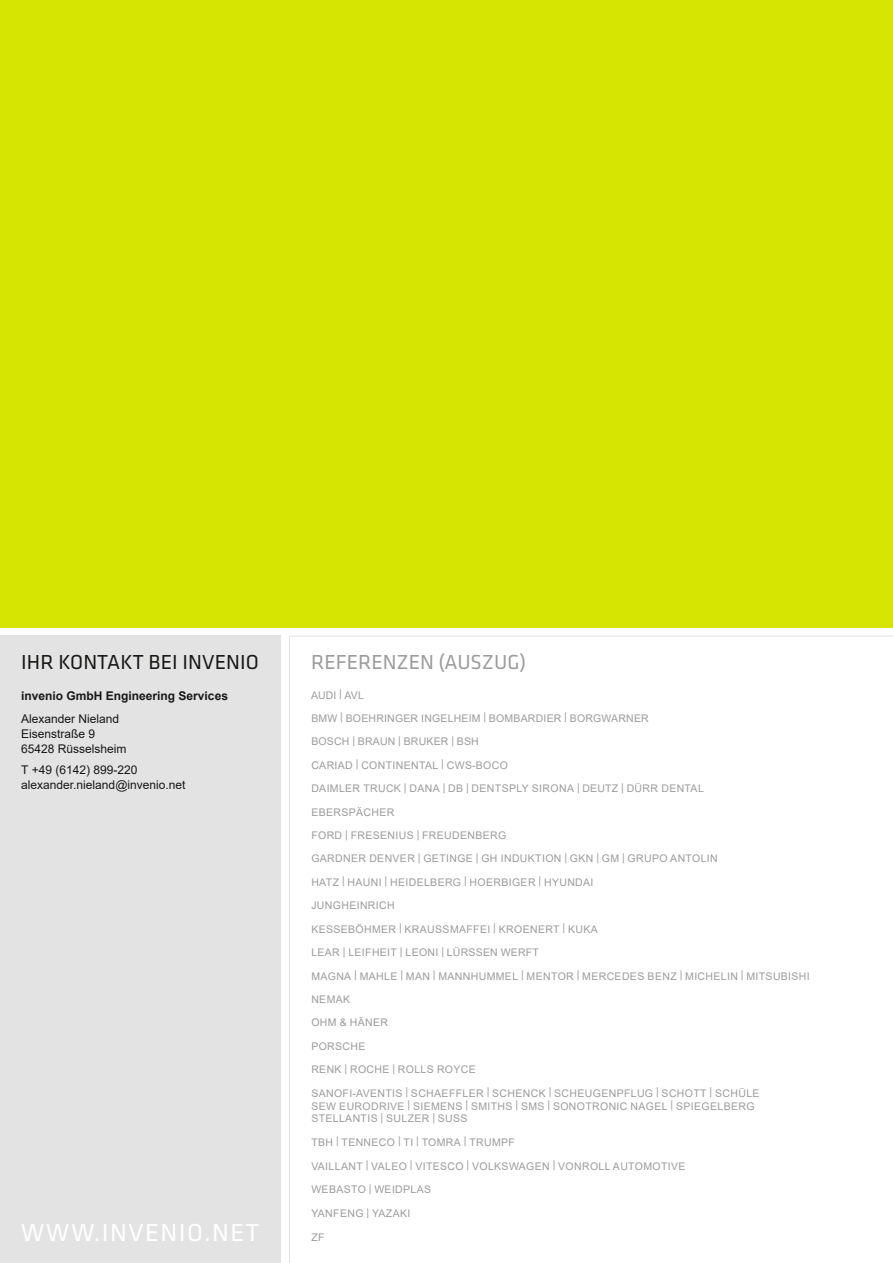
<style>
.page{position:relative;width:893px;height:1263px;background:#fff}
.page>*{position:absolute;margin:0;border:0;box-sizing:border-box;transform-origin:0 0}
.Referenzen_Überschri{font:25.5px "Klavika";letter-spacing:.06em;color:#fff}
.Referenzen_Überschri-2{font:21px "Klavika";letter-spacing:.005em;color:#181716}
.Referenzen_Überschri-3{font:21px "Klavika";color:#9c9c9d}
.Adresse{font:12px "Arial";color:#181716}
.Adresse-2{font:700 12px "Arial";color:#181716}
.Referenzen_Auflistun{font:10.5px "Arial";letter-spacing:.035em;color:#9c9c9d}
</style>
<div class="page">
<div style="left:0;top:636px;width:280px;height:627px;background:#e3e3e3"></div>
<div style="left:0;top:0;width:893px;height:627px;background:#d6e501"></div>
<p class="Referenzen_Überschri-2" style="left:21px;top:648px;width:239px">IHR KONTAKT BEI INVENIO</p>
<p class="Adresse-2" style="left:21px;top:687px;width:208px">invenio GmbH Engineering Services</p>
<p class="Adresse" style="left:21px;top:711px;width:100px">Alexander Nieland</p>
<p class="Adresse" style="left:21px;top:726px;width:76px">Eisenstraße 9</p>
<p class="Adresse" style="left:21px;top:741px;width:107px">65428 Rüsselsheim</p>
<p class="Adresse" style="left:21px;top:762px;width:118px">T +49 (6142) 899-220</p>
<p class="Adresse" style="left:21px;top:777px;width:166px">alexander.nieland@invenio.net</p>
<p class="Referenzen_Überschri" style="left:21px;top:1215px;width:239px">WWW.INVENIO.NET</p>
<p class="Referenzen_Überschri-3" style="left:311px;top:648px;width:216px">REFERENZEN (AUSZUG)</p>
<p class="Referenzen_Auflistun" style="left:311px;top:688px;width:54px">AUDI | AVL</p>
<p class="Referenzen_Auflistun" style="left:311px;top:711px;width:339px">BMW | BOEHRINGER INGELHEIM | BOMBARDIER | BORGWARNER</p>
<p class="Referenzen_Auflistun" style="left:311px;top:734px;width:169px">BOSCH | BRAUN | BRUKER | BSH</p>
<p class="Referenzen_Auflistun" style="left:311px;top:758px;width:198px">CARIAD | CONTINENTAL | CWS-BOCO</p>
<p class="Referenzen_Auflistun" style="left:311px;top:781px;width:394px">DAIMLER TRUCK | DANA | DB | DENTSPLY SIRONA | DEUTZ | DÜRR DENTAL</p>
<p class="Referenzen_Auflistun" style="left:311px;top:805px;width:85px">EBERSPÄCHER</p>
<p class="Referenzen_Auflistun" style="left:311px;top:828px;width:196px">FORD | FRESENIUS | FREUDENBERG</p>
<p class="Referenzen_Auflistun" style="left:311px;top:851px;width:408px">GARDNER DENVER | GETINGE | GH INDUKTION | GKN | GM | GRUPO ANTOLIN</p>
<p class="Referenzen_Auflistun" style="left:311px;top:875px;width:284px">HATZ | HAUNI | HEIDELBERG | HOERBIGER | HYUNDAI</p>
<p class="Referenzen_Auflistun" style="left:311px;top:898px;width:85px">JUNGHEINRICH</p>
<p class="Referenzen_Auflistun" style="left:311px;top:922px;width:288px">KESSEBÖHMER | KRAUSSMAFFEI | KROENERT | KUKA</p>
<p class="Referenzen_Auflistun" style="left:311px;top:945px;width:229px">LEAR | LEIFHEIT | LEONI | LÜRSSEN WERFT</p>
<p class="Referenzen_Auflistun" style="left:311px;top:969px;width:500px">MAGNA | MAHLE | MAN | MANNHUMMEL | MENTOR | MERCEDES BENZ | MICHELIN | MITSUBISHI</p>
<p class="Referenzen_Auflistun" style="left:311px;top:992px;width:40px">NEMAK</p>
<p class="Referenzen_Auflistun" style="left:311px;top:1015px;width:78px">OHM &amp; HÄNER</p>
<p class="Referenzen_Auflistun" style="left:311px;top:1039px;width:56px">PORSCHE</p>
<p class="Referenzen_Auflistun" style="left:311px;top:1062px;width:166px">RENK | ROCHE | ROLLS ROYCE</p>
<p class="Referenzen_Auflistun" style="left:311px;top:1086px;width:450px">SANOFI-AVENTIS | SCHAEFFLER | SCHENCK | SCHEUGENPFLUG | SCHOTT | SCHÜLE</p>
<p class="Referenzen_Auflistun" style="left:311px;top:1099px;width:445px">SEW EURODRIVE | SIEMENS | SMITHS | SMS | SONOTRONIC NAGEL | SPIEGELBERG</p>
<p class="Referenzen_Auflistun" style="left:311px;top:1111px;width:158px">STELLANTIS | SULZER | SUSS</p>
<p class="Referenzen_Auflistun" style="left:311px;top:1135px;width:205px">TBH | TENNECO | TI | TOMRA | TRUMPF</p>
<p class="Referenzen_Auflistun" style="left:311px;top:1159px;width:376px">VAILLANT | VALEO | VITESCO | VOLKSWAGEN | VONROLL AUTOMOTIVE</p>
<p class="Referenzen_Auflistun" style="left:311px;top:1182px;width:121px">WEBASTO | WEIDPLAS</p>
<p class="Referenzen_Auflistun" style="left:311px;top:1206px;width:101px">YANFENG | YAZAKI</p>
<p class="Referenzen_Auflistun" style="left:311px;top:1230px;width:15px">ZF</p>
</div>
